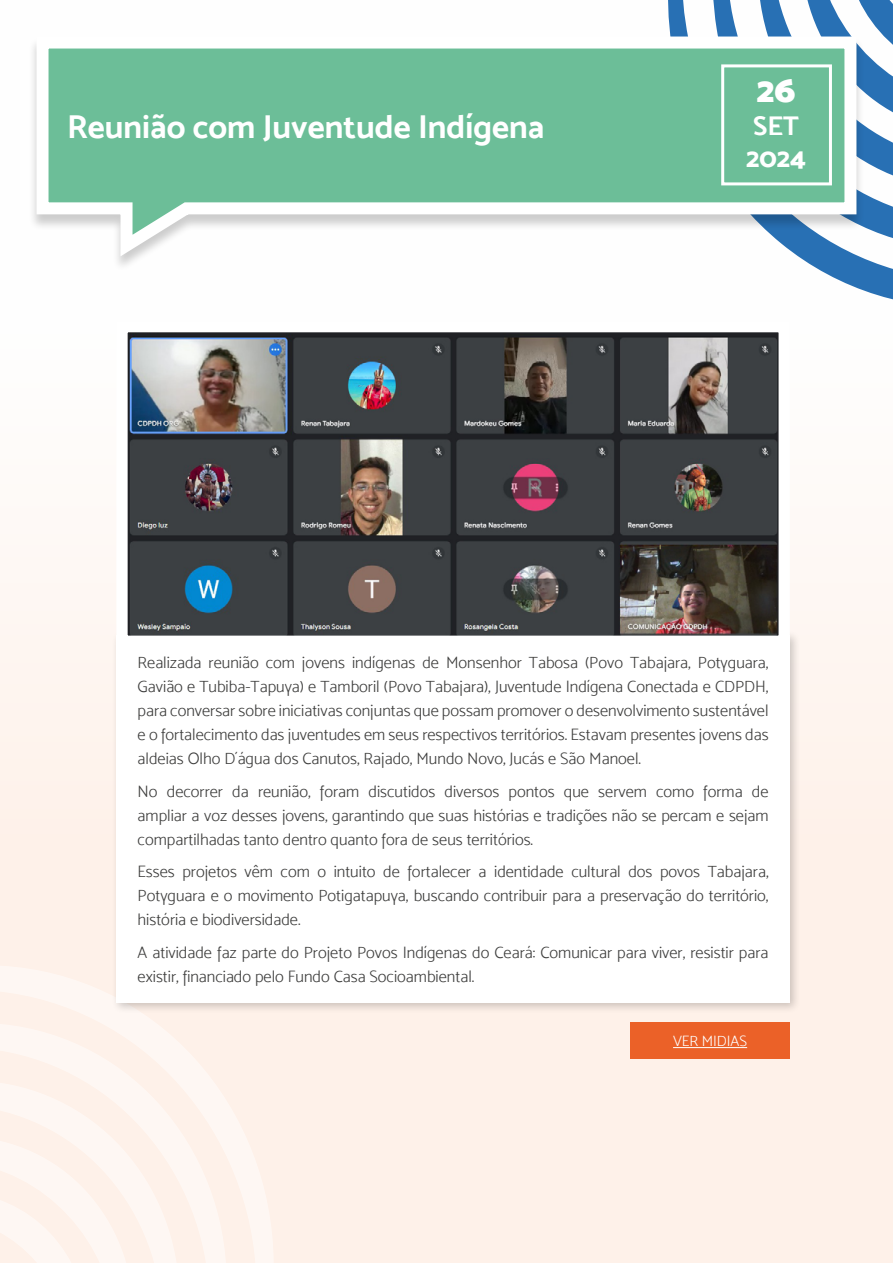
<style>
.page{position:relative;width:893px;height:1263px;background:#fff}
.page>*{position:absolute;margin:0;border:0;box-sizing:border-box;transform-origin:0 0}
.t1{font:36px "Mosk Ultra Bold 900";color:#fff}
.t2{font:33px "Mosk Bold 700";color:#fff}
.t3{font:27px "Mosk Extra Bold 800";color:#fff}
.t4{font:27px "Mosk Bold 700";color:#fff}
.t5{font:16.5px/24px "Mosk Light 300";color:#3c3c3b;text-align:justify}
.t6{font:15px "Mosk Light 300";color:#fff}
</style>
<div class="page">
<div style="left:0;top:0;width:893px;height:1263px;background:linear-gradient(to bottom,#fdffff,#feeee4)"></div>
<svg style="left:662px;top:0;width:231px;height:313px"></svg>
<svg style="left:708px;top:0;width:185px;height:254px"></svg>
<svg style="left:755px;top:0;width:138px;height:195px"></svg>
<svg style="left:0;top:964px;width:274px;height:299px;fill:#fef1e9"></svg>
<svg style="left:0;top:1021px;width:227px;height:242px;fill:#fef1e9"></svg>
<svg style="left:0;top:1078px;width:180px;height:185px"></svg>
<div style="left:29px;top:37px;width:836px;height:235px;background:#000;opacity:.2"></div>
<svg style="left:31px;top:31px;width:831px;height:236px"></svg>
<div style="left:721px;top:64px;width:111px;height:121px;border:3px solid #fff"></div>
<div style="left:112px;top:630px;width:689px;height:384px;background:#000;opacity:.2"></div>
<div style="left:116px;top:635px;width:674px;height:368px;background:#fff"></div>
<img style="left:128px;top:333px;width:650px;height:302px">
<div style="left:630px;top:1023px;width:160px;height:36px;background:#eb6128"></div>
<hr style="left:673px;top:1047px;width:74px;height:1px;background:#fff">
<h2 class="t2" style="left:67px;top:107px;width:479px">Reunião com Juventude Indígena</h2>
<h1 class="t1" style="left:757px;top:67px;width:40px">26</h1>
<h3 class="t4" style="left:753px;top:109px;width:47px">SET</h3>
<h3 class="t3" style="left:746px;top:141px;width:61px">2024</h3>
<p class="t5" style="left:138px;top:650px;width:632px">Realizada reunião com jovens indígenas de Monsenhor Tabosa (Povo Tabajara, Potyguara, Gavião e Tubiba-Tapuya) e Tamboril (Povo Tabajara), Juventude Indígena Conectada e CDPDH, para conversar sobre iniciativas conjuntas que possam promover o desenvolvimento sustentável e o fortalecimento das juventudes em seus respectivos territórios. Estavam presentes jovens das aldeias Olho D´água dos Canutos, Rajado, Mundo Novo, Jucás e São Manoel.</p>
<p class="t5" style="left:138px;top:779px;width:632px">No decorrer da reunião, foram discutidos diversos pontos que servem como forma de ampliar a voz desses jovens, garantindo que suas histórias e tradições não se percam e sejam compartilhadas tanto dentro quanto fora de seus territórios.</p>
<p class="t5" style="left:138px;top:859px;width:632px">Esses projetos vêm com o intuito de fortalecer a identidade cultural dos povos Tabajara, Potyguara e o movimento Potigatapuya, buscando contribuir para a preservação do território, história e biodiversidade.</p>
<p class="t5" style="left:138px;top:940px;width:632px">A atividade faz parte do Projeto Povos Indígenas do Ceará: Comunicar para viver, resistir para existir, financiado pelo Fundo Casa Socioambiental.</p>
<p class="t6" style="left:673px;top:1032px;width:76px">VER MIDIAS</p>
</div>
